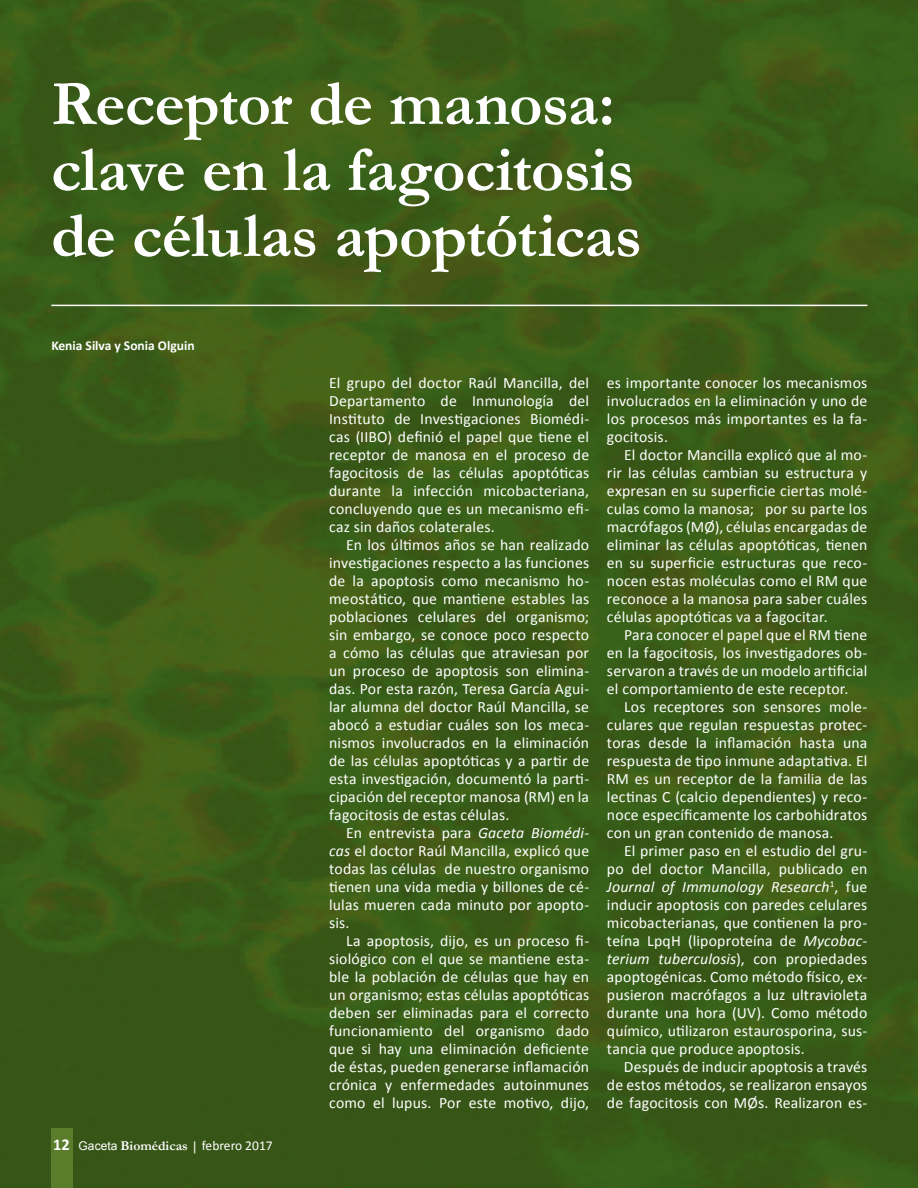
<style>
.page{position:relative;width:918px;height:1188px;background:#fff}
.page>*{position:absolute;margin:0;border:0;box-sizing:border-box;transform-origin:0 0}
.t1{font:700 64.5px/66px "Garamond";letter-spacing:-.01em;color:#fff}
.t2{font:700 16.5px "Calibri";color:#fff}
.t3{font:15.75px/18px "Calibri";letter-spacing:.01em;color:#fff;text-align:justify}
.t4{font:700 13.5px "Garamond";color:#fff}
.t5{font:700 13.5px "Calibri";color:#fff}
.s1{font-family:"Arial";font-weight:400;font-size:12px}
.s2{font-family:"Calibri";font-weight:400}
.s3{font-style:italic}
</style>
<div class="page">
<img style="left:0;top:0;width:918px;height:1188px">
<hr style="left:917px;top:51px;width:1px;height:512px;background:#231f20">
<div style="left:51px;top:1129px;width:21px;height:59px;background:#597d2b"></div>
<hr style="left:51px;top:305px;width:816px;height:1px;background:#fff">
<h1 class="t1" style="left:51px;top:70px;width:592px">Receptor de manosa: clave en la fagocitosis de células apoptóticas</h1>
<p class="t5" style="left:51px;top:337px;width:145px">Kenia Silva y Sonia Olguin</p>
<p class="t2" style="left:53px;top:1134px;width:18px">12</p>
<p class="t4" style="left:79px;top:1138px;width:196px"><span class="s1">Gaceta</span> Biomédicas | <span class="s2">febrero 2017</span></p>
<p class="t3" style="left:329px;top:374px;width:262px">El grupo del doctor Raúl Mancilla, del Departamento de Inmunología del Instituto de Investigaciones Biomédi&shy;cas (IIBO) definió el papel que tiene el receptor de manosa en el proceso de fagocitosis de las células apoptóticas durante la infección micobacteriana, concluyendo que es un mecanismo efi&shy;caz sin daños colaterales.</p>
<p class="t3" style="left:329px;top:536px;width:262px;text-indent:17px">En los últimos años se han realizado investigaciones respecto a las funciones de la apoptosis como mecanismo ho&shy;meostático, que mantiene estables las poblaciones celulares del organismo; sin embargo, se conoce poco respecto a cómo las células que atraviesan por un proceso de apoptosis son elimina&shy;das. Por esta razón, Teresa García Agui&shy;lar alumna del doctor Raúl Mancilla, se abocó a estudiar cuáles son los meca&shy;nismos involucrados en la eliminación de las células apoptóticas y a partir de esta investigación, documentó la parti&shy;cipación del receptor manosa (RM) en la fagocitosis de estas células.</p>
<p class="t3" style="left:329px;top:824px;width:262px;text-indent:17px">En entrevista para <span class="s3">Gaceta Biomédi&shy;cas</span> el doctor Raúl Mancilla, explicó que todas las células de nuestro organismo tienen una vida media y billones de cé&shy;lulas mueren cada minuto por apopto&shy;sis.</p>
<p class="t3" style="left:329px;top:932px;width:262px;text-indent:17px">La apoptosis, dijo, es un proceso fi&shy;siológico con el que se mantiene esta&shy;ble la población de células que hay en un organismo; estas células apoptóticas deben ser eliminadas para el correcto funcionamiento del organismo dado que si hay una eliminación deficiente de éstas, pueden generarse inflamación crónica y enfermedades autoinmunes como el lupus. Por este motivo, dijo,</p>
<p class="t3" style="left:607px;top:374px;width:262px">es importante conocer los mecanismos involucrados en la eliminación y uno de los procesos más importantes es la fa&shy;gocitosis.</p>
<p class="t3" style="left:607px;top:446px;width:262px;text-indent:17px">El doctor Mancilla explicó que al mo&shy;rir las células cambian su estructura y expresan en su superficie ciertas molé&shy;culas como la manosa; por su parte los macrófagos (MØ), células encargadas de eliminar las células apoptóticas, tienen en su superficie estructuras que reco&shy;nocen estas moléculas como el RM que reconoce a la manosa para saber cuáles células apoptóticas va a fagocitar.</p>
<p class="t3" style="left:607px;top:626px;width:262px;text-indent:17px">Para conocer el papel que el RM tiene en la fagocitosis, los investigadores ob&shy;servaron a través de un modelo artificial el comportamiento de este receptor.</p>
<p class="t3" style="left:607px;top:698px;width:262px;text-indent:17px">Los receptores son sensores mole&shy;culares que regulan respuestas protec&shy;toras desde la inflamación hasta una respuesta de tipo inmune adaptativa. El RM es un receptor de la familia de las lectinas C (calcio dependientes) y reco&shy;noce específicamente los carbohidratos con un gran contenido de manosa.</p>
<p class="t3" style="left:607px;top:842px;width:262px;text-indent:17px">El primer paso en el estudio del gru&shy;po del doctor Mancilla, publicado en <span class="s3">Journal of Immunology Research</span><sup>1</sup>, fue inducir apoptosis con paredes celulares micobacterianas, que contienen la pro&shy;teína LpqH (lipoproteína de <span class="s3">Mycobac&shy;terium tuberculosis</span>), con propiedades apoptogénicas. Como método físico, ex&shy;pusieron macrófagos a luz ultravioleta durante una hora (UV). Como método químico, utilizaron estaurosporina, sus&shy;tancia que produce apoptosis.</p>
<p class="t3" style="left:607px;top:1058px;width:262px;text-indent:17px">Después de inducir apoptosis a través de estos métodos, se realizaron ensayos de fagocitosis con MØs. Realizaron es-</p>
</div>
